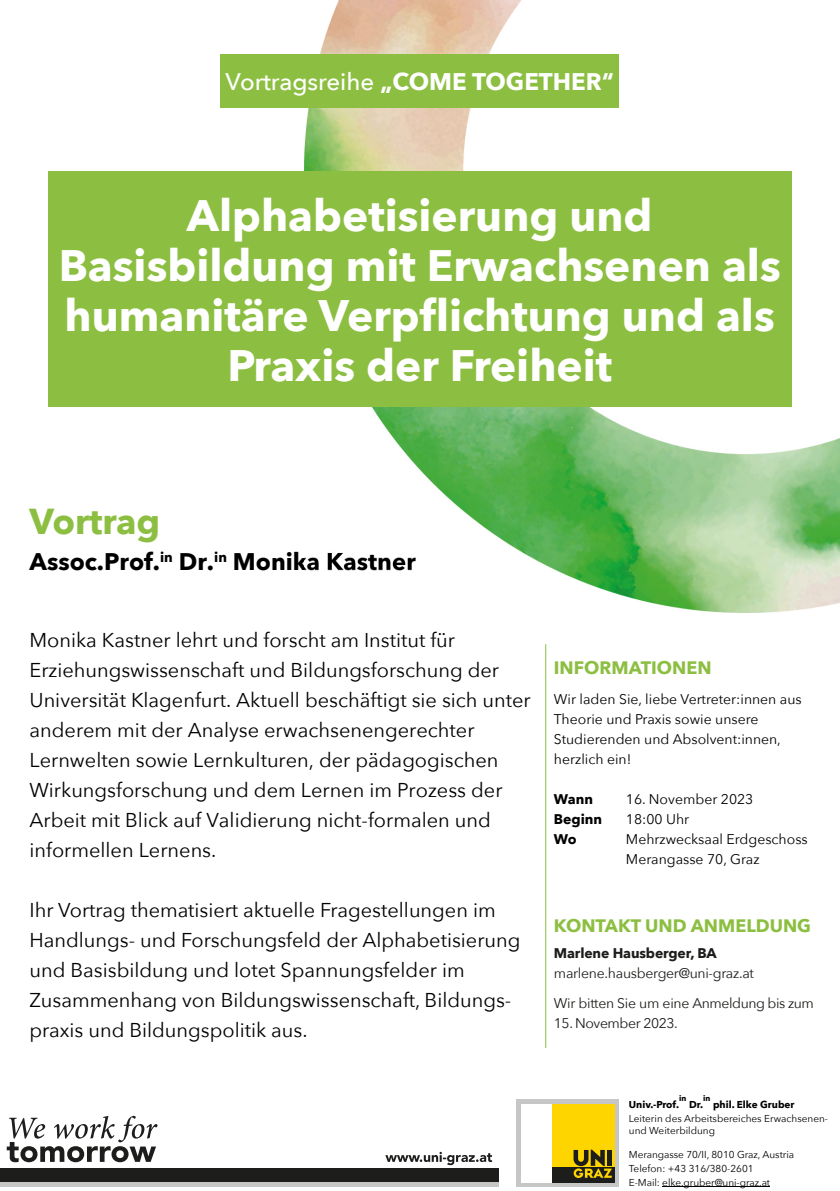
<style>
.page{position:relative;width:840px;height:1191px;background:#fff}
.page>*{position:absolute;margin:0;border:0;box-sizing:border-box;transform-origin:0 0}
.t1{font:700 44px/50px "Avenir Next";color:#fff;text-align:center}
.t2{font:700 36px "Avenir Next";letter-spacing:-.005em;color:#8cbf41}
.t3{font:700 24px "Avenir Next";color:#000}
.t4{font:700 24px "Avenir Next";color:#fff}
.t5{font:20px/30px "Avenir Next";color:#000}
.t6{font:700 18px "Avenir Next";color:#8cbf41}
.t7{font:14px/20px "Avenir Next";color:#000}
.t8{font:14px/30px "Avenir Next";letter-spacing:-.02em;color:#1d1d1b}
.t9{font:700 14px "Avenir Next";letter-spacing:-.01em;color:#1d1d1b}
.t10{font:700 14px "Avenir Next";color:#000}
.t11{font:10px/14px "Avenir Next";color:#000}
.t12{font:700 10px "Avenir Next";color:#000}
.t13{font:700 8px "Avenir Next";color:#000}
.s1{font-weight:500}
</style>
<div class="page">
<img style="left:305px;top:0;width:535px;height:613px">
<div style="left:516px;top:1100px;width:103px;height:87px;background:#c6c6c6"></div>
<div style="left:551px;top:1104px;width:63px;height:63px;background:#ffd500"></div>
<div style="left:551px;top:1167px;width:63px;height:15px;background:#1d1d1b"></div>
<div style="left:521px;top:1104px;width:30px;height:78px;background:#fff"></div>
<svg style="left:573px;top:1150px;width:38px;height:28px"></svg>
<div style="left:0;top:1168px;width:499px;height:14px;background:#1d1d1b"></div>
<div style="left:0;top:1182px;width:499px;height:5px;background:#c6c6c6"></div>
<svg style="left:7px;top:1116px;width:151px;height:46px"></svg>
<svg style="left:385px;top:1152px;width:107px;height:13px"></svg>
<hr style="left:662px;top:1186px;width:108px;height:1px;background:#000">
<hr style="left:545px;top:644px;width:1px;height:404px;background:#8cbf41">
<div style="left:220px;top:55px;width:399px;height:53px;background:#8cbf41"></div>
<div style="left:48px;top:172px;width:743px;height:235px;background:#8cbf41"></div>
<p class="t4" style="left:226px;top:66px;width:390px"><span class="s1">Vortragsreihe</span> „COME TOGETHER“</p>
<h1 class="t1" style="left:59px;top:192px;width:723px">Alphabetisierung und<br>Basisbildung mit Erwachsenen als humanitäre Verpflichtung und als<br>Praxis der Freiheit</h1>
<h2 class="t2" style="left:29px;top:498px;width:132px">Vortrag</h2>
<p class="t3" style="left:29px;top:546px;width:388px">Assoc.Prof.<sup>in</sup> Dr.<sup>in</sup> Monika Kastner</p>
<p class="t5" style="left:29px;top:626px;width:503px">Monika Kastner lehrt und forscht am Institut für Erziehungswissenschaft und Bildungsforschung der Universität Klagenfurt. Aktuell beschäftigt sie sich unter anderem mit der Analyse erwachsenengerechter Lernwelten sowie Lernkulturen, der pädagogischen Wirkungsforschung und dem Lernen im Prozess der Arbeit mit Blick auf Validierung nicht-formalen und informellen Lernens.</p>
<p class="t5" style="left:29px;top:896px;width:492px">Ihr Vortrag thematisiert aktuelle Fragestellungen im Handlungs- und Forschungsfeld der Alphabetisierung und Basisbildung und lotet Spannungsfelder im Zusammenhang von Bildungswissenschaft, Bildungs&shy;praxis und Bildungspolitik aus.</p>
<p class="t6" style="left:554px;top:656px;width:159px">INFORMATIONEN</p>
<p class="t7" style="left:554px;top:689px;width:249px">Wir laden Sie, liebe Vertreter:innen aus<br>Theorie und Praxis sowie unsere<br>Studierenden und Absolvent:innen, herzlich ein!</p>
<p class="t10" style="left:554px;top:790px;width:41px">Wann</p>
<p class="t7" style="left:626px;top:789px;width:129px">16. November 2023</p>
<p class="t10" style="left:554px;top:810px;width:50px">Beginn</p>
<p class="t7" style="left:626px;top:809px;width:65px">18:00 Uhr</p>
<p class="t10" style="left:554px;top:830px;width:24px">Wo</p>
<p class="t7" style="left:626px;top:829px;width:183px">Mehrzwecksaal Erdgeschoss<br>Merangasse 70, Graz</p>
<p class="t6" style="left:554px;top:913px;width:259px">KONTAKT UND ANMELDUNG</p>
<p class="t9" style="left:554px;top:943px;width:164px">Marlene Hausberger, BA</p>
<p class="t8" style="left:554px;top:958px;width:261px">marlene.hausberger@uni-graz.at<br>Wir bitten Sie um eine Anmeldung bis zum</p>
<p class="t8" style="left:554px;top:1008px;width:125px">15. November 2023.</p>
<p class="t13" style="left:679px;top:1092px;width:9px">in</p>
<p class="t13" style="left:703px;top:1092px;width:9px">in</p>
<p class="t12" style="left:629px;top:1097px;width:52px">Univ.-Prof.</p>
<p class="t12" style="left:713px;top:1097px;width:83px">phil. Elke Gruber</p>
<p class="t11" style="left:629px;top:1112px;width:201px;line-height:12px">Leiterin des Arbeitsbereiches Erwachsenen&shy;und Weiterbildung</p>
<p class="t11" style="left:629px;top:1147px;width:167px">Merangasse 70/II, 8010 Graz, Austria<br>Telefon: +43 316/380-2601<br>E-Mail: elke.gruber@uni-graz.at</p>
<p class="t12" style="left:689px;top:1097px;width:16px">Dr.</p>
</div>
